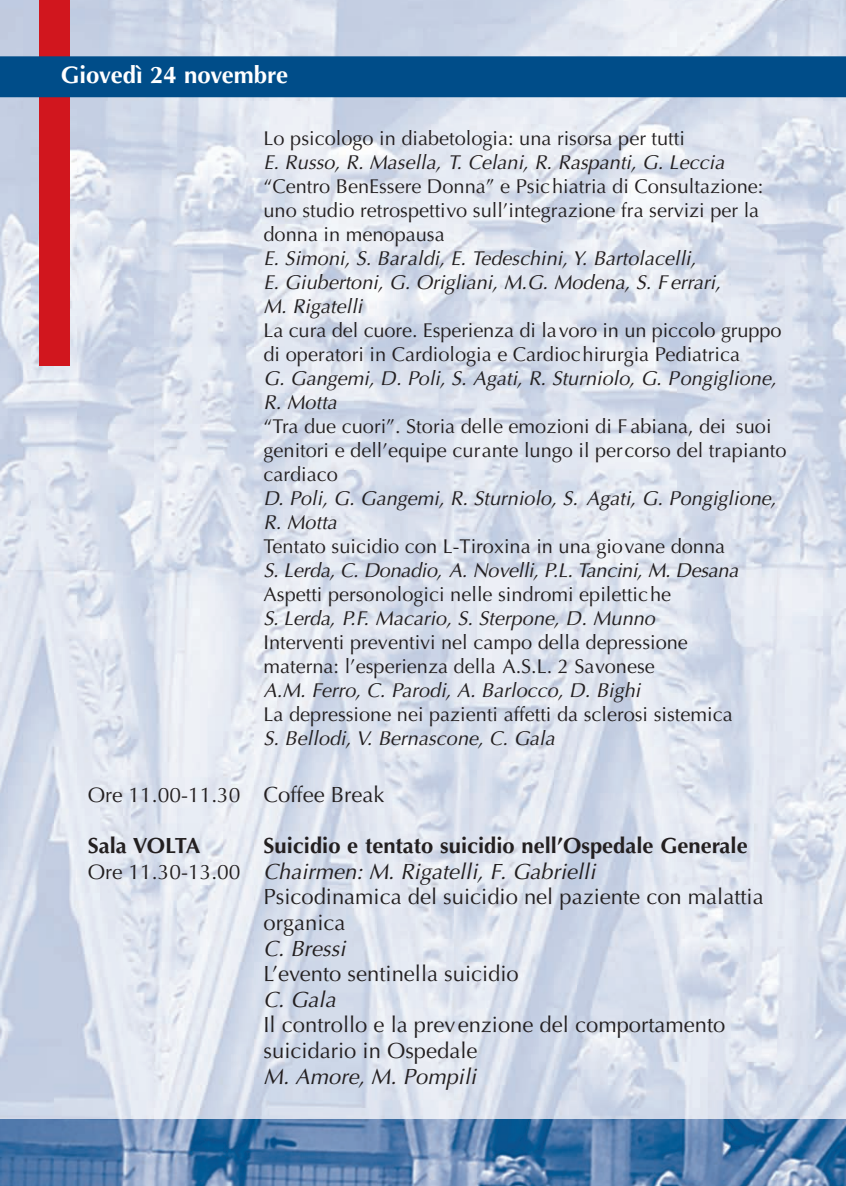
<style>
.page{position:relative;width:846px;height:1186px;background:#fff}
.page>*{position:absolute;margin:0;border:0;box-sizing:border-box;transform-origin:0 0}
.t1{font:700 24px "Optima";color:#fff}
.t2{font:22px/25.6px "Optima";color:#231f20}
.t3{font:italic 22px "Optima";color:#231f20}
.t4{font:700 22px "Optima";color:#231f20}
.t5{font:21px "Optima";color:#231f20}
.t6{font:20px/24px "Optima";color:#231f20}
.t7{font:italic 20px/24px "Optima";color:#231f20}
.s1{font-size:22px}
.s2{font-style:normal;font-size:21px}
</style>
<div class="page">
<img style="left:0;top:0;width:846px;height:1119px">
<img style="left:0;top:1119px;width:846px;height:67px">
<div style="left:40px;top:0;width:30px;height:366px;background:#d1161e"></div>
<div style="left:0;top:56px;width:846px;height:41px;background:#004d89"></div>
<p class="t1" style="left:61px;top:64px;width:229px">Giovedì 24 novembre</p>
<p class="t6" style="left:263px;top:127px;width:423px">Lo psicologo in diabetologia: una risorsa per tutti</p>
<p class="t7" style="left:263px;top:151px;width:467px">E.Russo,R.Masella, T.Celani,R.Raspanti,G.Leccia</p>
<p class="t6" style="left:263px;top:175px;width:501px">“Centro BenEssere Donna” e Psichiatria di Consultazione: uno studio retrospettivo sull’integrazione fra servizi per la donna in menopausa</p>
<p class="t7" style="left:263px;top:247px;width:463px">E.Simoni,S.Baraldi,E.Tedeschini,Y.Bartolacelli,<br>E.Giubertoni,G.Origliani,M.G.Modena,S.F errari,<br>M.Rigatelli</p>
<p class="t6" style="left:263px;top:319px;width:519px">La cura del cuore. Esperienza di lavoro in un piccolo gruppo di operatori in Cardiologia e Cardiochirurgia Pediatrica</p>
<p class="t7" style="left:263px;top:367px;width:519px">G.Gangemi,D.Poli,S. Agati,R.Sturniolo,G.Pongiglione,<br>R.Motta</p>
<p class="t6" style="left:263px;top:415px;width:524px">“Tra due cuori”. Storia delle emozioni di F abiana, dei suoi genitori e dell’equipe curante lungo il percorso del trapianto cardiaco</p>
<p class="t7" style="left:263px;top:487px;width:519px">D.Poli,G.Gangemi,R.Sturniolo,S. Agati,G.Pongiglione,<br>R.Motta</p>
<p class="t6" style="left:263px;top:535px;width:463px">Tentato suicidio con L-Tiroxina in una giovane donna</p>
<p class="t7" style="left:263px;top:559px;width:481px">S.Lerda,C.Donadio, A.Novelli,P.L.Tancini,M.Desana</p>
<p class="t6" style="left:263px;top:583px;width:409px">Aspetti personologici nelle sindromi epilettiche</p>
<p class="t7" style="left:263px;top:607px;width:397px">S.Lerda, P.F. Macario,S.Sterpone,D.Munno</p>
<p class="t6" style="left:263px;top:631px;width:426px">Interventi preventivi nel campo della depressione materna: l’esperienza della A.S.L. 2 Savonese</p>
<p class="t7" style="left:263px;top:679px;width:383px">A.M.Ferro,C.Parodi,A.Barlocco,D.Bighi</p>
<p class="t6" style="left:263px;top:703px;width:470px">La depressione nei pazienti affetti da sclerosi sistemica</p>
<p class="t7" style="left:263px;top:727px;width:297px">S.Bellodi,V.Bernascone,C.Gala</p>
<p class="t5" style="left:88px;top:783px;width:298px">Ore 11.00-11.30 <span class="s1">Coffee Break</span></p>
<p class="t4" style="left:88px;top:836px;width:114px">Sala VOLTA</p>
<p class="t4" style="left:263px;top:836px;width:486px">Suicidio e tentato suicidio nell’Ospedale Generale</p>
<p class="t3" style="left:88px;top:858px;width:514px"><span class="s2">O re 1 1 . 3 0 - 1 3 . 0 0</span> Chairmen:M.Rigatelli,F.Gabrielli</p>
<p class="t2" style="left:263px;top:884px;width:501px">Psicodinamica del suicidio nel paziente con malattia</p>
<p class="t2" style="left:263px;top:910px;width:83px">organica</p>
<p class="t3" style="left:263px;top:935px;width:88px">C.Bressi</p>
<p class="t2" style="left:263px;top:961px;width:257px">L’evento sentinella suicidio</p>
<p class="t3" style="left:263px;top:986px;width:79px">C.Gala</p>
<p class="t2" style="left:263px;top:1012px;width:463px">Il controllo e la prevenzione del comportamento suicidario in Ospedale</p>
<p class="t3" style="left:263px;top:1063px;width:219px">M.Amore,M.Pompili</p>
</div>
